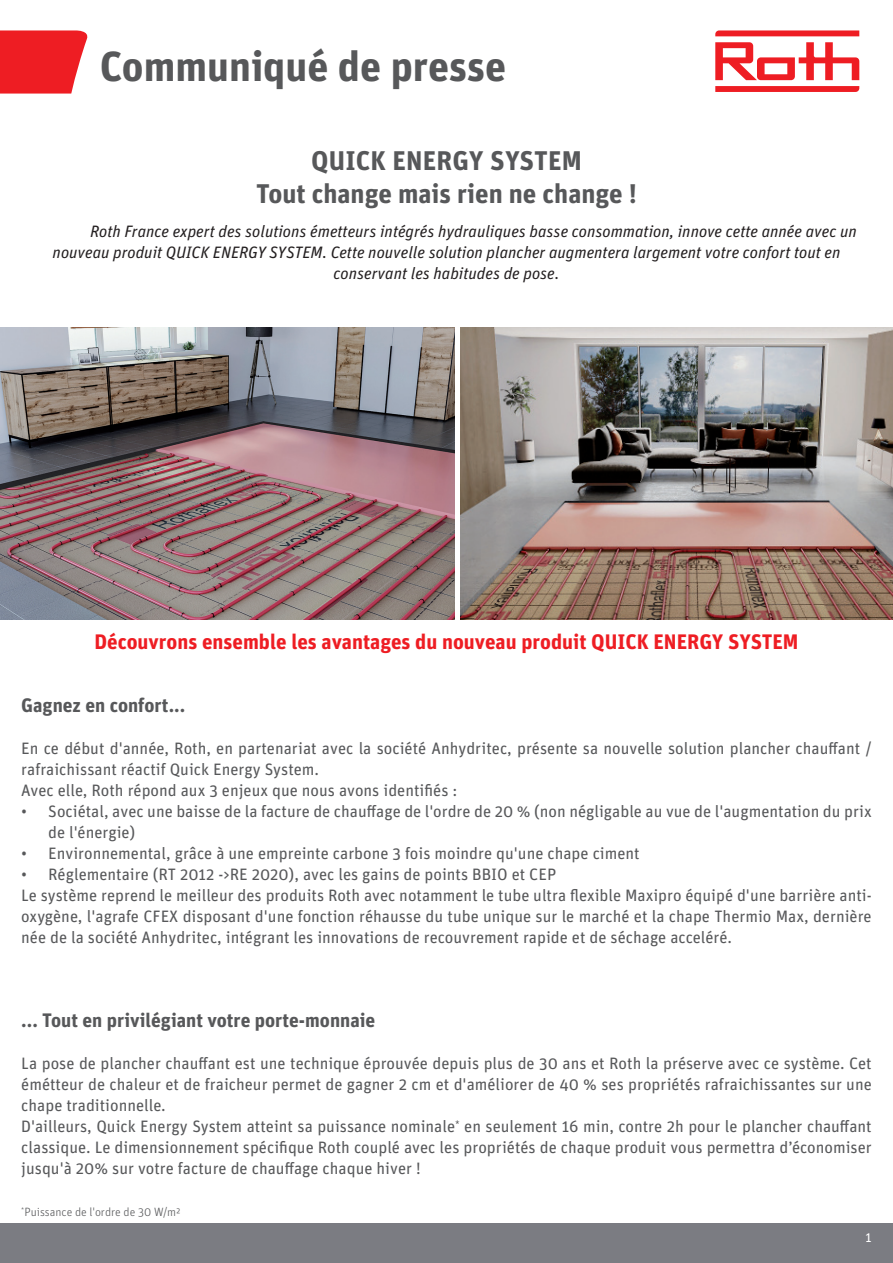
<style>
.page{position:relative;width:893px;height:1263px;background:#fff}
.page>*{position:absolute;margin:0;border:0;box-sizing:border-box;transform-origin:0 0}
.t1{font:700 42px "Unit OT";color:#57585a}
.t2{font:700 27px/32.4px "Unit OT";color:#57585a;text-align:center}
.t3{font:700 21px "Unit OT";color:#ee1d23}
.t4{font:700 19.5px "Unit OT";color:#57585a}
.t5{font:16.5px/21px "Unit OT";color:#57585a}
.t6{font:italic 16.5px "Unit OT";color:#231f20}
.t7{font:13.5px "Unit OT";color:#fff}
.t8{font:300 12px "Unit OT";color:#57585a}
</style>
<div class="page">
<div style="left:0;top:1223px;width:893px;height:40px;background:#7b7c82"></div>
<img style="left:0;top:327px;width:454px;height:292px">
<img style="left:460px;top:327px;width:433px;height:292px">
<svg style="left:715px;top:86px;width:144px;height:6px"></svg>
<svg style="left:715px;top:30px;width:144px;height:6px"></svg>
<svg style="left:715px;top:42px;width:144px;height:38px"></svg>
<svg style="left:0;top:30px;width:88px;height:64px;background:#ef353b"></svg>
<h1 class="t1" style="left:100px;top:39px;width:408px">Communiqué de presse</h1>
<h2 class="t2" style="left:256px;top:144px;width:382px">QUICK ENERGY SYSTEM<br>Tout change mais rien ne change !</h2>
<p class="t6" style="left:90px;top:221px;width:768px">Roth France expert des solutions émetteurs intégrés hydrauliques basse consommation, innove cette année avec un</p>
<p class="t6" style="left:53px;top:242px;width:789px">nouveau produit QUICK ENERGY SYSTEM. Cette nouvelle solution plancher augmentera largement votre confort tout en</p>
<p class="t6" style="left:333px;top:263px;width:228px">conservant les habitudes de pose.</p>
<p class="t3" style="left:94px;top:628px;width:706px">Découvrons ensemble les avantages du nouveau produit QUICK ENERGY SYSTEM</p>
<p class="t4" style="left:21px;top:693px;width:166px">Gagnez en confort...</p>
<p class="t5" style="left:21px;top:738px;width:852px">En ce début d'année, Roth, en partenariat avec la société Anhydritec, présente sa nouvelle solution plancher chauffant / rafraichissant réactif Quick Energy System.<br>Avec elle, Roth répond aux 3 enjeux que nous avons identifiés :</p>
<p class="t5" style="left:48px;top:801px;width:825px;text-indent:-27px">• Sociétal, avec une baisse de la facture de chauffage de l'ordre de 20 % (non négligable au vue de l'augmentation du prix de l'énergie)</p>
<p class="t5" style="left:21px;top:843px;width:620px">• Environnemental, grâce à une empreinte carbone 3 fois moindre qu'une chape ciment</p>
<p class="t5" style="left:21px;top:864px;width:852px">• Réglementaire (RT 2012 -&gt;RE 2020), avec les gains de points BBIO et CEP<br>Le système reprend le meilleur des produits Roth avec notamment le tube ultra flexible Maxipro équipé d'une barrière anti&shy;oxygène, l'agrafe CFEX disposant d'une fonction réhausse du tube unique sur le marché et la chape Thermio Max, dernière née de la société Anhydritec, intégrant les innovations de recouvrement rapide et de séchage acceléré.</p>
<p class="t4" style="left:21px;top:1008px;width:356px">... Tout en privilégiant votre porte-monnaie</p>
<p class="t5" style="left:21px;top:1053px;width:852px">La pose de plancher chauffant est une technique éprouvée depuis plus de 30 ans et Roth la préserve avec ce système. Cet émétteur de chaleur et de fraicheur permet de gagner 2 cm et d'améliorer de 40 % ses propriétés rafraichissantes sur une chape traditionnelle.<br>D'ailleurs, Quick Energy System atteint sa puissance nominale<sup>*</sup> en seulement 16 min, contre 2h pour le plancher chauffant classique. Le dimensionnement spécifique Roth couplé avec les propriétés de chaque produit vous permettra d’économiser jusqu'à 20% sur votre facture de chauffage chaque hiver !</p>
<p class="t8" style="left:21px;top:1205px;width:161px"><sup>*</sup>Puissance de l'ordre de 30 W/m²</p>
<p class="t7" style="left:865px;top:1229px;width:8px">1</p>
</div>
